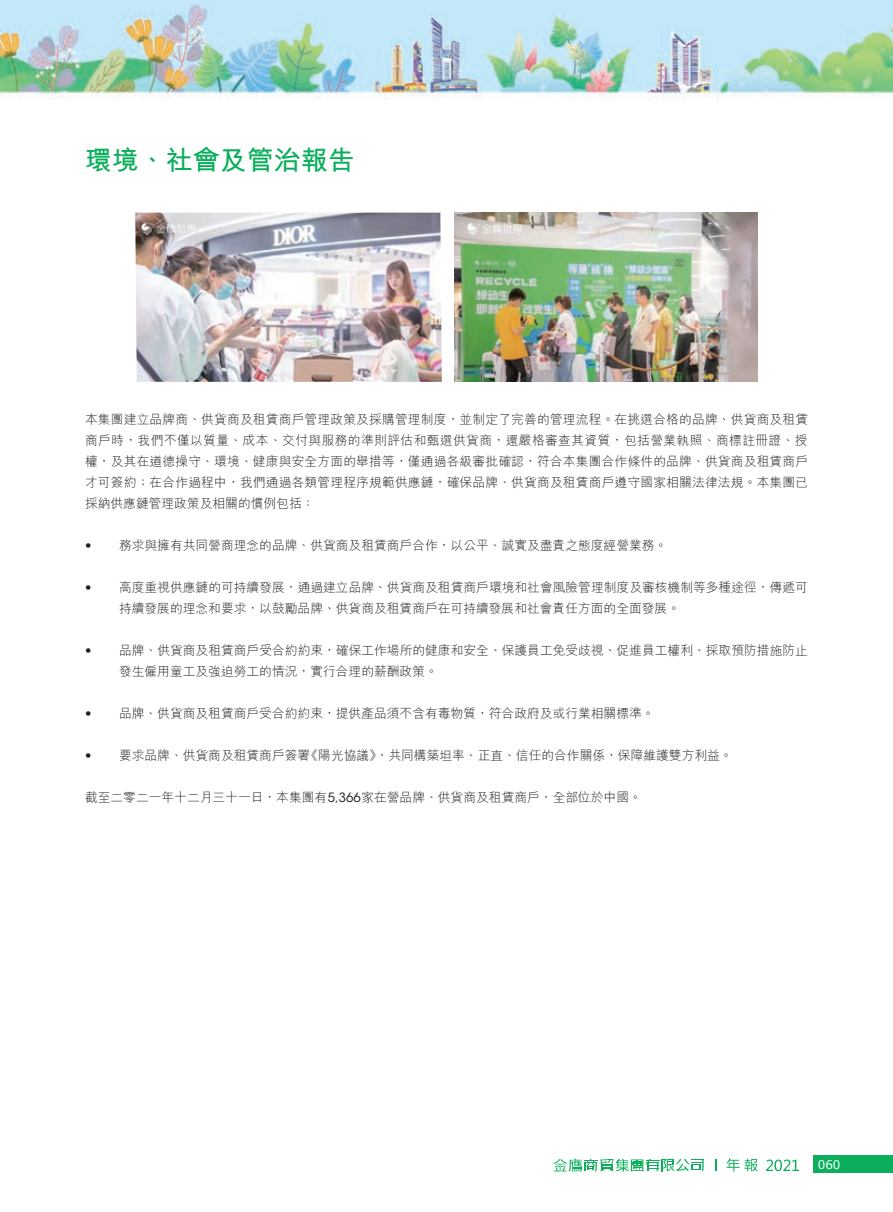
<style>
.page{position:relative;width:893px;height:1212px;background:#fff}
.page>*{position:absolute;margin:0;border:0;box-sizing:border-box;transform-origin:0 0}
.t1{font:700 27px "M Hei HK";color:#0bae5a}
.t2{font:300 12.75px/21px "M Hei HK";color:#231f20;text-align:justify}
.t3{font:900 12.75px "Avenir LT Std";color:#231f20}
.t4{font:12px "Verdana";color:#fff}
.s1{font-family:"ITC Avant Garde Std";font-weight:400}
</style>
<div class="page">
<img style="left:0;top:0;width:893px;height:1172px">
<svg style="left:715px;top:1159px;width:1px;height:12px"></svg>
<svg style="left:554px;top:1159px;width:150px;height:13px"></svg>
<svg style="left:726px;top:1158px;width:32px;height:13px"></svg>
<svg style="left:766px;top:1159px;width:33px;height:12px"></svg>
<div style="left:813px;top:1155px;width:80px;height:18px;background:#0bae5a"></div>
<div style="left:85px;top:145px;width:723px;height:59px;background:#fff"></div>
<img style="left:135px;top:213px;width:307px;height:169px">
<img style="left:454px;top:213px;width:304px;height:169px">
<h1 class="t1" style="left:85px;top:140px;width:272px">環境、社會及管治報告</h1>
<p class="t2" style="left:85px;top:408px;width:725px">本集團建立品牌商、供貨商及租賃商戶管理政策及採購管理制度，並制定了完善的管理流程。在挑選合格的品牌、供貨商及租賃商戶時，我們不僅以質量、成本、交付與服務的準則評估和甄選供貨商，還嚴格審查其資質，包括營業執照、商標註冊證、授權，及其在道德操守、環境、健康與安全方面的舉措等，僅通過各級審批確認，符合本集團合作條件的品牌、供貨商及租賃商戶才可簽約；在合作過程中，我們通過各類管理程序規範供應鏈，確保品牌、供貨商及租賃商戶遵守國家相關法律法規。本集團已採納供應鏈管理政策及相關的慣例包括：</p>
<p class="t2" style="left:119px;top:534px;width:550px">務求與擁有共同營商理念的品牌、供貨商及租賃商戶合作，以公平、誠實及盡責之態度經營業務。</p>
<p class="t3" style="left:85px;top:538px;width:8px">•</p>
<p class="t3" style="left:85px;top:580px;width:8px">•</p>
<p class="t3" style="left:85px;top:643px;width:8px">•</p>
<p class="t3" style="left:85px;top:706px;width:8px">•</p>
<p class="t2" style="left:119px;top:576px;width:690px">高度重視供應鏈的可持續發展，通過建立品牌、供貨商及租賃商戶環境和社會風險管理制度及審核機制等多種途徑，傳遞可</p>
<p class="t2" style="left:119px;top:597px;width:563px">持續發展的理念和要求，以鼓勵品牌、供貨商及租賃商戶在可持續發展和社會責任方面的全面發展。</p>
<p class="t2" style="left:119px;top:639px;width:690px">品牌、供貨商及租賃商戶受合約約束，確保工作場所的健康和安全、保護員工免受歧視、促進員工權利、採取預防措施防止</p>
<p class="t2" style="left:119px;top:660px;width:320px">發生僱用童工及強迫勞工的情況，實行合理的薪酬政策。</p>
<p class="t2" style="left:119px;top:702px;width:537px">品牌、供貨商及租賃商戶受合約約束，提供產品須不含有毒物質，符合政府及或行業相關標準。</p>
<p class="t2" style="left:306px;top:744px;width:429px">《陽光協議，》共同構築坦率、正直、信任的合作關係，保障維護雙方利益。</p>
<p class="t2" style="left:119px;top:744px;width:193px">要求品牌、供貨商及租賃商戶簽署</p>
<p class="t3" style="left:85px;top:748px;width:8px">•</p>
<p class="t2" style="left:85px;top:786px;width:558px">截至二零二一年十二月三十一日，本集團有<span class="s1">5,366</span>家在營品牌、供貨商及租賃商戶，全部位於中國。</p>
<p class="t4" style="left:818px;top:1156px;width:24px">060</p>
</div>
